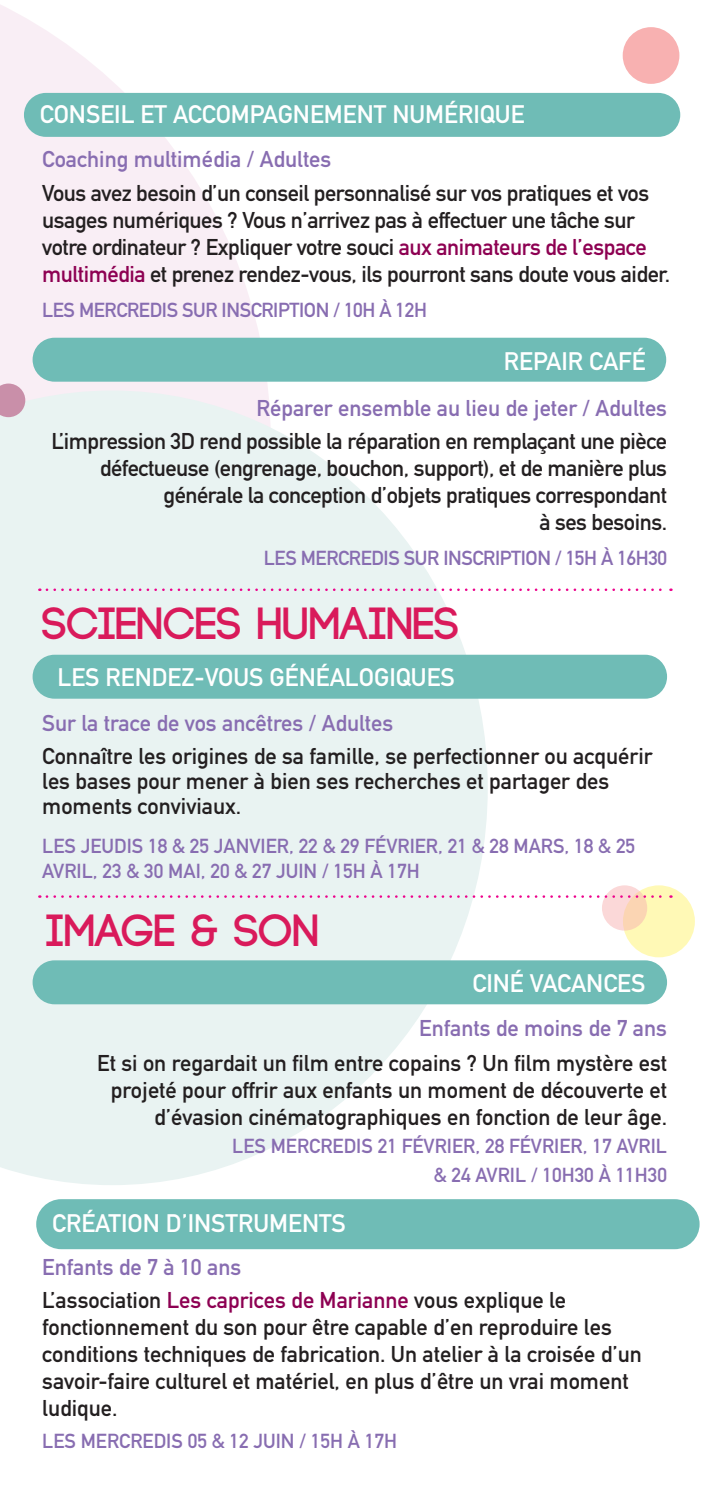
<style>
.page{position:relative;width:709px;height:1489px;background:#fff}
.page>*{position:absolute;margin:0;border:0;box-sizing:border-box;transform-origin:0 0}
.t1{font:700 45px "Code";color:#d91a5b}
.t2{font:700 25px "DIN Alternate";color:#fff}
.t3{font:700 22.5px/27px "DIN Alternate";color:#231f20}
.t4{font:700 22.5px/27px "DIN Alternate";letter-spacing:-.02em;color:#231f20;text-align:right}
.t5{font:700 22.5px "DIN Alternate";color:#886db1}
.t6{font:700 20px/25px "DIN Alternate";color:#886db1}
.t7{font:700 20px "DIN Alternate";letter-spacing:-.02em;color:#886db1}
.s1{color:#8d0052}
.s2{color:#886db1}
</style>
<div class="page">
<div style="left:623px;top:885px;width:72px;height:72px;background:#fff9b6;border-radius:50%"></div>
<svg style="left:0;top:5px;width:271px;height:385px;fill:#f9eef5"></svg>
<svg style="left:0;top:390px;width:488px;height:795px;fill:#e9f3f2"></svg>
<svg style="left:0;top:383px;width:25px;height:34px"></svg>
<div style="left:622px;top:27px;width:57px;height:57px;background:#f8b1b1;border-radius:50%"></div>
<div style="left:33px;top:338px;width:633px;height:43px;background:#6fbcb6;border-radius:22px"></div>
<svg style="left:602px;top:885px;width:45px;height:45px;background:#fad6c9"></svg>
<div style="left:33px;top:654px;width:634px;height:44px;background:#6fbcb6;border-radius:22px"></div>
<div style="left:24px;top:93px;width:656px;height:44px;background:#6fbcb6;border-radius:22px"></div>
<div style="left:33px;top:960px;width:634px;height:44px;background:#6fbcb6;border-radius:22px"></div>
<div style="left:36px;top:1199px;width:663px;height:50px;background:#6fbcb6;border-radius:25px"></div>
<svg style="left:47px;top:588px;width:624px;height:3px"></svg>
<svg style="left:47px;top:895px;width:624px;height:2px"></svg>
<p class="t2" style="left:40px;top:96px;width:486px">CONSEIL ET ACCOMPAGNEMENT NUMÉRIQUE</p>
<p class="t5" style="left:42px;top:142px;width:290px">Coaching multimédia / Adultes</p>
<p class="t4" style="left:42px;top:178px;width:629px;text-align:left">Vous avez besoin d’un conseil personnalisé sur vos pratiques et vos usages numériques ? Vous n’arrivez pas à effectuer une tâche sur votre ordinateur ? Expliquer votre souci <span class="s1">aux animateurs de l’espace multimédia</span> et prenez rendez-vous, ils pourront sans doute vous aider.</p>
<p class="t7" style="left:42px;top:295px;width:386px">LES MERCREDIS SUR INSCRIPTION / 10H À 12H</p>
<p class="t2" style="left:504px;top:342px;width:143px">REPAIR CAFÉ</p>
<p class="t5" style="left:256px;top:391px;width:412px">Réparer ensemble au lieu de jeter / Adultes</p>
<p class="t4" style="left:51px;top:426px;width:617px">L’impression 3D rend possible la réparation en remplaçant une pièce défectueuse (engrenage, bouchon, support), et de manière plus générale la conception d’objets pratiques correspondant<br>à ses besoins.</p>
<p class="t7" style="left:264px;top:542px;width:405px">LES MERCREDIS SUR INSCRIPTION / 15H À 16H30</p>
<h1 class="t1" style="left:42px;top:600px;width:419px">SCIENCES HUMAINES</h1>
<p class="t2" style="left:57px;top:658px;width:399px">LES RENDEZ-VOUS GÉNÉALOGIQUES</p>
<p class="t5" style="left:42px;top:706px;width:352px">Sur la trace de vos ancêtres / Adultes</p>
<p class="t3" style="left:42px;top:741px;width:611px;line-height:25px">Connaître les origines de sa famille, se perfectionner ou acquérir les bases pour mener à bien ses recherches et partager des moments conviviaux.</p>
<p class="t6" style="left:42px;top:832px;width:594px">LES JEUDIS 18 &amp; 25 JANVIER, 22 &amp; 29 FÉVRIER, 21 &amp; 28 MARS, 18 &amp; 25<br>AVRIL, 23 &amp; 30 MAI, 20 &amp; 27 JUIN / 15H À 17H</p>
<h1 class="t1" style="left:47px;top:908px;width:274px">IMAGE &amp; SON</h1>
<p class="t2" style="left:472px;top:963px;width:175px">CINÉ VACANCES</p>
<p class="t5" style="left:419px;top:1010px;width:249px">Enfants de moins de 7 ans</p>
<p class="t3" style="left:97px;top:1047px;width:571px;text-align:right">Et si on regardait un film entre copains ? Un film mystère est projeté pour offrir aux enfants un moment de découverte et d’évasion cinématographiques en fonction de leur âge.</p>
<p class="t6" style="left:232px;top:1130px;width:436px;line-height:28.5px;text-align:right">LES MERCREDIS 21 FÉVRIER, 28 FÉVRIER, 17 AVRIL &amp; 24 AVRIL / 10H30 À 11H30</p>
<p class="t2" style="left:52px;top:1204px;width:295px">CRÉATION D’INSTRUMENTS</p>
<p class="t3" style="left:42px;top:1249px;width:525px;line-height:32.5px"><span class="s2">Enfants de 7 à 10 ans<br></span>L’association <span class="s1">Les caprices de Marianne</span> vous explique le</p>
<p class="t3" style="left:42px;top:1311px;width:601px">fonctionnement du son pour être capable d’en reproduire les conditions techniques de fabrication. Un atelier à la croisée d’un savoir-faire culturel et matériel, en plus d’être un vrai moment ludique.</p>
<p class="t6" style="left:42px;top:1427px;width:356px">LES MERCREDIS 05 &amp; 12 JUIN / 15H À 17H</p>
</div>
